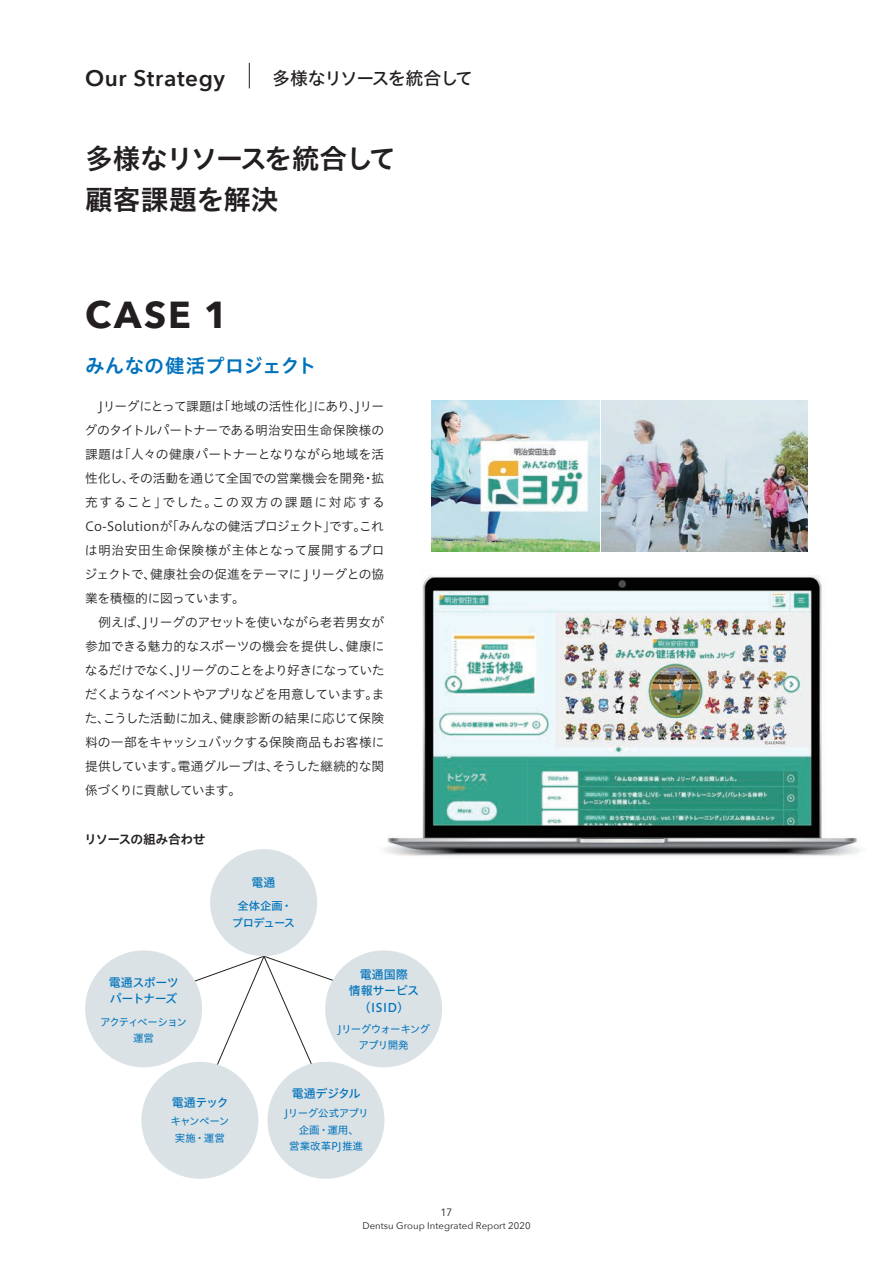
<style>
.page{position:relative;width:893px;height:1263px;background:#fff}
.page>*{position:absolute;margin:0;border:0;box-sizing:border-box;transform-origin:0 0}
.t1{font:700 37.5px "Avenir Next";color:#231f20}
.t2{font:27.75px/40.5px "Hiragino UD Sans Std W6";letter-spacing:-.02em;color:#231f20}
.t3{font:600 22.5px "Avenir Next";letter-spacing:.025em;color:#231f20}
.t4{font:19.5px "Hiragino UD Sans Std W6";letter-spacing:-.005em;color:#0072bc}
.t5{font:18px "Hiragino UD Sans Std W5";letter-spacing:-.085em;color:#231f20}
.t6{font:12.75px/24px "Hiragino UD Sans Std W3";letter-spacing:-.03em;color:#231f20;text-align:justify}
.t7{font:12.75px "Hiragino UD Sans Std W6";letter-spacing:-.035em;color:#231f20}
.t8{font:12px/16.5px "Hiragino UD Sans Std W5";letter-spacing:-.03em;color:#0072bc}
.t9{font:12px/16.5px "Hiragino UD Sans Std W5";color:#0072bc;text-align:center}
.t10{font:11.25px/16.5px "Hiragino UD Sans Std W5";letter-spacing:-.04em;color:#0072bc;text-align:center}
.t11{font:10.65px "Avenir Next";color:#231f20}
.t12{font:10.5px/16.5px "Hiragino UD Sans Std W4";letter-spacing:-.005em;color:#0072bc;text-align:center}
.t13{font:10.5px/16.5px "Hiragino UD Sans Std W4";letter-spacing:-.075em;color:#0072bc;text-align:center}
.t14{font:10.5px/16.5px "Hiragino UD Sans Std W4";letter-spacing:-.055em;color:#0072bc;text-align:center}
.t15{font:10.5px/16.5px "Hiragino UD Sans Std W4";letter-spacing:-.1em;color:#0072bc;text-align:center}
.t16{font:9.6px "Avenir Next";letter-spacing:.005em;color:#231f20}
</style>
<div class="page">
<img style="left:385px;top:575px;width:475px;height:281px">
<img style="left:431px;top:400px;width:168px;height:152px">
<img style="left:602px;top:400px;width:206px;height:152px">
<svg style="left:85px;top:848px;width:358px;height:331px"></svg>
<svg style="left:249px;top:63px;width:1px;height:25px"></svg>
<h3 class="t3" style="left:85px;top:58px;width:142px">Our Strategy</h3>
<h3 class="t5" style="left:272px;top:65px;width:203px">多様なリソースを統合して</h3>
<h2 class="t2" style="left:85px;top:137px;width:313px">多様なリソースを統合して顧客課題を解決</h2>
<h1 class="t1" style="left:85px;top:282px;width:145px">CASE 1</h1>
<h3 class="t4" style="left:85px;top:350px;width:233px">みんなの健活プロジェクト</h3>
<p class="t6" style="left:85px;top:394px;width:302px;text-indent:14px">Jリーグにとって課題は「地域の活性化」にあり、Jリーグのタイトルパートナーである明治安田生命保険様の課題は「人々の健康パートナーとなりながら地域を活性化し、その活動を通じて全国での営業機会を開発・拡充すること」でした。この双方の課題に対応するCo-Solutionが「みんなの健活プロジェクト」です。これは明治安田生命保険様が主体となって展開するプロジェクトで、健康社会の促進をテーマにＪリーグとの協業を積極的に図っています。</p>
<p class="t6" style="left:85px;top:610px;width:301px;text-indent:14px">例えば、Jリーグのアセットを使いながら老若男女が参加できる魅力的なスポーツの機会を提供し、健康になるだけでなく、Jリーグのことをより好きになっていただくようなイベントやアプリなどを用意しています。また、こうした活動に加え、健康診断の結果に応じて保険料の一部をキャッシュバックする保険商品もお客様に提供しています。電通グループは、そうした継続的な関係づくりに貢献しています。</p>
<p class="t7" style="left:84px;top:829px;width:123px">リソースの組み合わせ</p>
<p class="t8" style="left:252px;top:873px;width:25px">電通</p>
<p class="t10" style="left:232px;top:897px;width:65px">全体企画・プロデュース</p>
<p class="t8" style="left:109px;top:973px;width:72px">電通スポーツパートナーズ</p>
<p class="t15" style="left:100px;top:1013px;width:88px">アクティベーション運営</p>
<p class="t8" style="left:172px;top:1094px;width:58px">電通テック</p>
<p class="t14" style="left:171px;top:1113px;width:60px">キャンペーン実施・運営</p>
<p class="t9" style="left:349px;top:965px;width:72px">電通国際<br>情報サービス（ISID）</p>
<p class="t13" style="left:338px;top:1020px;width:94px">Jリーグウォーキングアプリ開発</p>
<p class="t8" style="left:292px;top:1084px;width:70px">電通デジタル</p>
<p class="t12" style="left:285px;top:1104px;width:85px">Jリーグ公式アプリ企画・運用、<br>営業改革PJ推進</p>
<p class="t11" style="left:441px;top:1203px;width:13px">17</p>
<p class="t16" style="left:362px;top:1217px;width:170px">Dentsu Group Integrated Report 2020</p>
</div>
